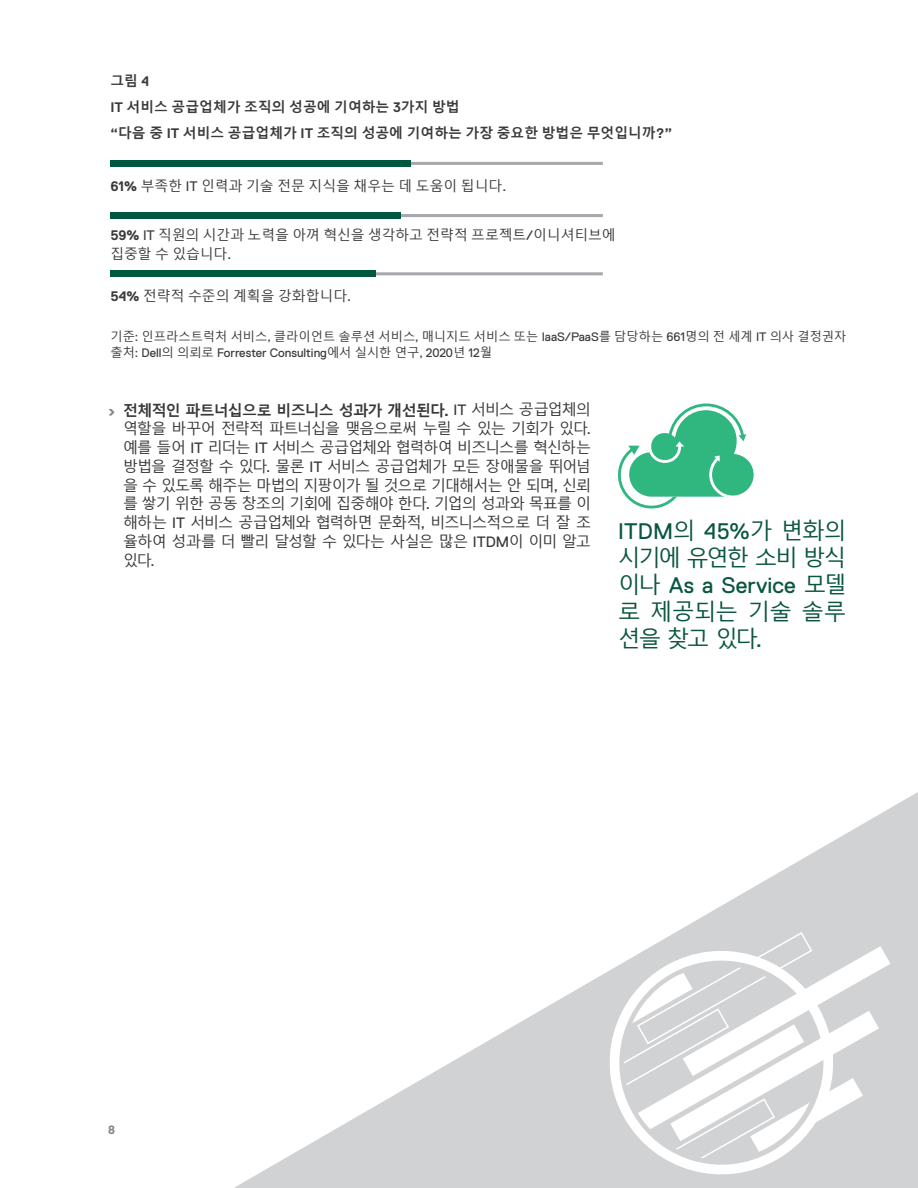
<style>
.page{position:relative;width:918px;height:1188px;background:#fff}
.page>*{position:absolute;margin:0;border:0;box-sizing:border-box;transform-origin:0 0}
.Call-out_blue{font:22.5px/27px "Malgun Gothic";letter-spacing:-.08em;color:#0b5640;text-align:justify}
.BulletText{font:15px/18.8px "Malgun Gothic";letter-spacing:-.055em;color:#383839;text-align:justify}
.t1{font:13.8px/19.2px "Malgun Gothic";letter-spacing:-.005em;color:#3b3b3c}
.t2{font:700 13.8px/26.1px "Malgun Gothic";color:#3b3b3c}
.t3{font:12.3px/15.3px "Malgun Gothic";color:#3b3b3c}
.t4{font:700 12px "Dell Replica";color:#808285}
.s1{font-family:"Dell Replica"}
.s2{font-family:"Dell Replica";font-weight:700}
.s3{font-family:"Dell Replica";font-weight:700;color:#808285}
.s4{font-weight:700}
</style>
<div class="page">
<svg style="left:234px;top:792px;width:684px;height:396px"></svg>
<svg style="left:591px;top:932px;width:259px;height:256px;background:#d7d8d9"></svg>
<div style="left:601px;top:943px;width:234px;height:240px;background:#d1d2d4"></div>
<svg style="left:607px;top:931px;width:283px;height:246px"></svg>
<hr style="left:110px;top:162px;width:493px;height:3px;background:#a7a9ac">
<div style="left:110px;top:160px;width:301px;height:6px;background:#005740"></div>
<hr style="left:110px;top:214px;width:493px;height:3px;background:#a7a9ac">
<div style="left:110px;top:212px;width:291px;height:7px;background:#005740"></div>
<hr style="left:110px;top:272px;width:493px;height:3px;background:#a7a9ac">
<div style="left:110px;top:271px;width:266px;height:6px;background:#005740"></div>
<svg style="left:618px;top:403px;width:136px;height:106px"></svg>
<p class="t2" style="left:110px;top:68px;width:351px">그림 <span class="s1">4<br>IT</span> 서비스 공급업체가 조직의 성공에 기여하는 <span class="s1">3</span>가지 방법</p>
<p class="t2" style="left:110px;top:120px;width:563px"><span class="s1">“</span>다음 중 <span class="s1">IT</span> 서비스 공급업체가 <span class="s1">IT</span> 조직의 성공에 기여하는 가장 중요한 방법은 무엇입니까<span class="s1">?”</span></p>
<p class="t1" style="left:110px;top:176px;width:397px"><span class="s2">61%</span> 부족한 <span class="s1">IT</span> 인력과 기술 전문 지식을 채우는 데 도움이 됩니다<span class="s1">.</span></p>
<p class="t1" style="left:110px;top:226px;width:507px"><span class="s2">59%</span> <span class="s1">IT</span> 직원의 시간과 노력을 아껴 혁신을 생각하고 전략적 프로젝트<span class="s1">/</span>이니셔티브에 집중할 수 있습니다<span class="s1">.</span></p>
<p class="t1" style="left:110px;top:287px;width:242px"><span class="s2">54%</span> 전략적 수준의 계획을 강화합니다<span class="s1">.</span></p>
<p class="t3" style="left:110px;top:330px;width:738px">기준<span class="s1">:</span> 인프라스트럭처 서비스<span class="s1">,</span> 클라이언트 솔루션 서비스<span class="s1">,</span> 매니지드 서비스 또는 <span class="s1">IaaS/PaaS</span>를 담당하는 <span class="s1">661</span>명의 전 세계 <span class="s1">IT</span> 의사 결정권자 출처<span class="s1">: Dell</span>의 의뢰로 <span class="s1">Forrester Consulting</span>에서 실시한 연구<span class="s1">, 2020</span>년 <span class="s1">12</span>월</p>
<p class="BulletText" style="left:123px;top:401px;width:470px;text-indent:-15px"><span class="s3">›</span> <span class="s4">전체적인 파트너십으로 비즈니스 성과가 개선된다</span><span class="s2">.</span> <span class="s1">IT</span> 서비스 공급업체의 역할을 바꾸어 전략적 파트너십을 맺음으로써 누릴 수 있는 기회가 있다<span class="s1">. </span>예를 들어 <span class="s1">IT</span> 리더는 <span class="s1">IT</span> 서비스 공급업체와 협력하여 비즈니스를 혁신하는 방법을 결정할 수 있다<span class="s1">.</span> 물론 <span class="s1">IT</span> 서비스 공급업체가 모든 장애물을 뛰어넘 을 수 있도록 해주는 마법의 지팡이가 될 것으로 기대해서는 안 되며<span class="s1">,</span> 신뢰 를 쌓기 위한 공동 창조의 기회에 집중해야 한다<span class="s1">.</span> 기업의 성과와 목표를 이 해하는 <span class="s1">IT</span> 서비스 공급업체와 협력하면 문화적<span class="s1">,</span> 비즈니스적으로 더 잘 조 율하여 성과를 더 빨리 달성할 수 있다는 사실은 많은 <span class="s1">ITDM</span>이 이미 알고 있다<span class="s1">.</span></p>
<p class="Call-out_blue" style="left:618px;top:518px;width:230px"><span class="s1">ITDM</span>의 <span class="s1">45%</span>가 변화의 시기에 유연한 소비 방식 이나 <span class="s1">As a Service</span> 모델 로 제공되는 기술 솔루 션을 찾고 있다<span class="s1">.</span></p>
<p class="t4" style="left:108px;top:1123px;width:8px">8</p>
</div>
